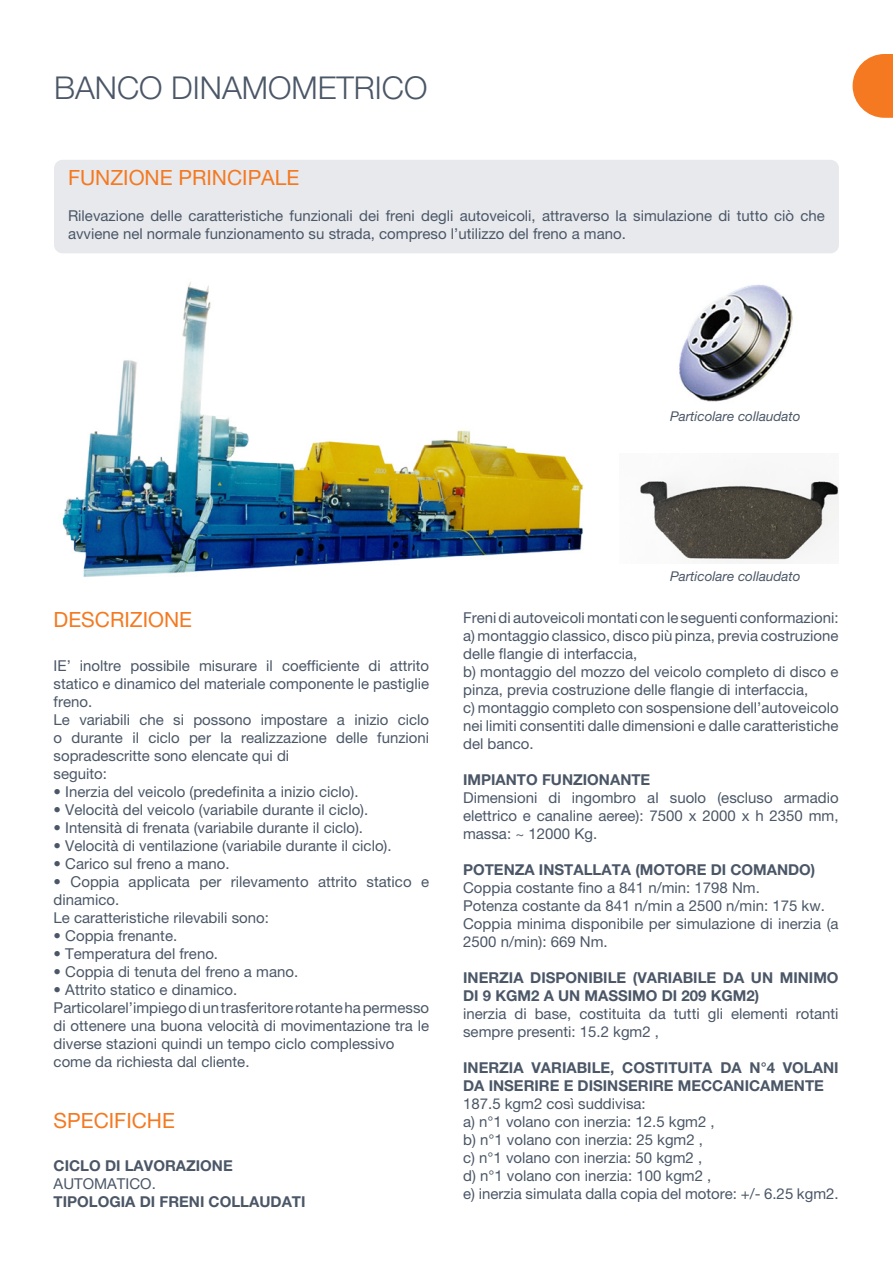
<style>
.page{position:relative;width:893px;height:1263px;background:#fff}
.page>*{position:absolute;margin:0;border:0;box-sizing:border-box;transform-origin:0 0}
.Stile_di_paragrafo_1{font:300 31.5px "Helvetica Neue LT Pro";color:#4b5767}
.Stile_di_paragrafo_1-2{font:21px "Helvetica Neue LT Pro";color:#f47921}
.t1{font:15px/18px "Helvetica Neue LT Pro";color:#4b5767}
.t2{font:700 15px/18px "Helvetica Neue LT Pro";color:#4b5767}
.t3{font:italic 13.5px "Helvetica Neue LT Pro";color:#4b5767}
</style>
<div class="page">
<svg style="left:853px;top:54px;width:40px;height:64px"></svg>
<div style="left:54px;top:160px;width:785px;height:93px;background:#e7e9ed;border-radius:9px"></div>
<img style="left:62px;top:281px;width:521px;height:296px">
<img style="left:679px;top:284px;width:114px;height:118px">
<img style="left:640px;top:479px;width:199px;height:84px">
<p class="Stile_di_paragrafo_1" style="left:54px;top:69px;width:375px">BANCO DINAMOMETRICO</p>
<p class="Stile_di_paragrafo_1-2" style="left:68px;top:165px;width:233px">FUNZIONE PRINCIPALE</p>
<p class="t1" style="left:68px;top:207px;width:758px">Rilevazione delle caratteristiche funzionali dei freni degli autoveicoli, attraverso la simulazione di tutto ciò che avviene nel normale funzionamento su strada, compreso l’utilizzo del freno a mano.</p>
<p class="t3" style="left:670px;top:408px;width:132px">Particolare collaudato</p>
<p class="Stile_di_paragrafo_1-2" style="left:54px;top:607px;width:140px">DESCRIZIONE</p>
<p class="t1" style="left:54px;top:656px;width:377px;text-align:justify">IE’ inoltre possibile misurare il coefficiente di attrito statico e dinamico del materiale componente le pastiglie freno.</p>
<p class="t1" style="left:54px;top:710px;width:377px;text-align:justify">Le variabili che si possono impostare a inizio ciclo o durante il ciclo per la realizzazione delle funzioni sopradescritte sono elencate qui di</p>
<p class="t1" style="left:54px;top:764px;width:55px">seguito:</p>
<p class="t1" style="left:54px;top:782px;width:306px">• Inerzia del veicolo (predefinita a inizio ciclo).</p>
<p class="t1" style="left:54px;top:800px;width:316px">• Velocità del veicolo (variabile durante il ciclo).</p>
<p class="t1" style="left:54px;top:818px;width:311px">• Intensità di frenata (variabile durante il ciclo).</p>
<p class="t1" style="left:54px;top:836px;width:340px">• Velocità di ventilazione (variabile durante il ciclo).</p>
<p class="t1" style="left:54px;top:854px;width:177px">• Carico sul freno a mano.</p>
<p class="t1" style="left:54px;top:872px;width:377px">• Coppia applicata per rilevamento attrito statico e dinamico.</p>
<p class="t1" style="left:54px;top:908px;width:217px">Le caratteristiche rilevabili sono:</p>
<p class="t1" style="left:54px;top:926px;width:125px">• Coppia frenante.</p>
<p class="t1" style="left:54px;top:944px;width:166px">• Temperatura del freno.</p>
<p class="t1" style="left:54px;top:962px;width:246px">• Coppia di tenuta del freno a mano.</p>
<p class="t1" style="left:54px;top:980px;width:185px">• Attrito statico e dinamico.</p>
<p class="t1" style="left:54px;top:998px;width:377px;text-align:justify">Particolarel’impiego di un trasferitore rotante ha permesso di ottenere una buona velocità di movimentazione tra le diverse stazioni quindi un tempo ciclo complessivo</p>
<p class="t1" style="left:54px;top:1052px;width:197px">come da richiesta dal cliente.</p>
<p class="Stile_di_paragrafo_1-2" style="left:54px;top:1108px;width:123px">SPECIFICHE</p>
<p class="t2" style="left:54px;top:1156px;width:181px">CICLO DI LAVORAZIONE</p>
<p class="t1" style="left:54px;top:1174px;width:104px">AUTOMATICO.</p>
<p class="t2" style="left:54px;top:1192px;width:253px">TIPOLOGIA DI FRENI COLLAUDATI</p>
<p class="t3" style="left:670px;top:568px;width:132px">Particolare collaudato</p>
<p class="t1" style="left:463px;top:608px;width:377px">Freni di autoveicoli montati con le seguenti conformazioni:</p>
<p class="t1" style="left:463px;top:626px;width:377px">a) montaggio classico, disco più pinza, previa costruzione delle flangie di interfaccia,</p>
<p class="t1" style="left:463px;top:662px;width:377px">b) montaggio del mozzo del veicolo completo di disco e pinza, previa costruzione delle flangie di interfaccia,</p>
<p class="t1" style="left:463px;top:698px;width:377px;text-align:justify">c) montaggio completo con sospensione dell’autoveicolo nei limiti consentiti dalle dimensioni e dalle caratteristiche del banco.</p>
<p class="t2" style="left:463px;top:770px;width:189px">IMPIANTO FUNZIONANTE</p>
<p class="t1" style="left:463px;top:788px;width:377px;text-align:justify">Dimensioni di ingombro al suolo (escluso armadio elettrico e canaline aeree): 7500 x 2000 x h 2350 mm, massa: ~ 12000 Kg.</p>
<p class="t2" style="left:463px;top:860px;width:354px">POTENZA INSTALLATA (MOTORE DI COMANDO)</p>
<p class="t1" style="left:463px;top:878px;width:298px">Coppia costante fino a 841 n/min: 1798 Nm.</p>
<p class="t1" style="left:463px;top:896px;width:363px">Potenza costante da 841 n/min a 2500 n/min: 175 kw.</p>
<p class="t1" style="left:463px;top:914px;width:377px">Coppia minima disponibile per simulazione di inerzia (a<br>2500 n/min): 669 Nm.</p>
<p class="t2" style="left:463px;top:968px;width:377px">INERZIA DISPONIBILE (VARIABILE DA UN MINIMO<br>DI 9 KGM2 A UN MASSIMO DI 209 KGM2)</p>
<p class="t1" style="left:463px;top:1004px;width:377px">inerzia di base, costituita da tutti gli elementi rotanti sempre presenti: 15.2 kgm2 ,</p>
<p class="t2" style="left:463px;top:1058px;width:377px">INERZIA VARIABILE, COSTITUITA DA N°4 VOLANI<br>DA INSERIRE E DISINSERIRE MECCANICAMENTE</p>
<p class="t1" style="left:463px;top:1094px;width:184px">187.5 kgm2 così suddivisa:</p>
<p class="t1" style="left:463px;top:1112px;width:253px">a) n°1 volano con inerzia: 12.5 kgm2 ,</p>
<p class="t1" style="left:463px;top:1130px;width:241px">b) n°1 volano con inerzia: 25 kgm2 ,</p>
<p class="t1" style="left:463px;top:1148px;width:241px">c) n°1 volano con inerzia: 50 kgm2 ,</p>
<p class="t1" style="left:463px;top:1166px;width:250px">d) n°1 volano con inerzia: 100 kgm2 ,</p>
<p class="t1" style="left:463px;top:1184px;width:377px">e) inerzia simulata dalla copia del motore: +/- 6.25 kgm2.</p>
</div>
